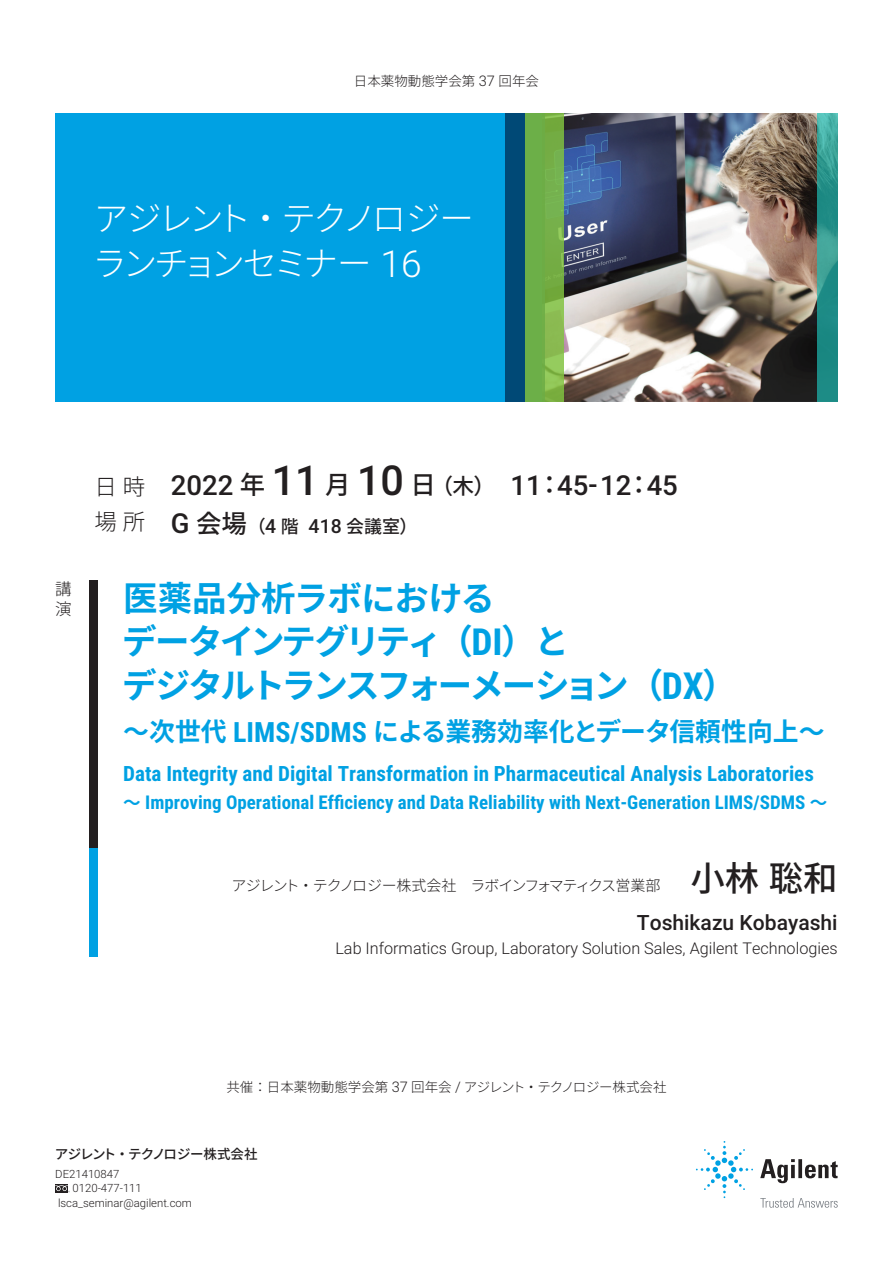
<style>
.page{position:relative;width:893px;height:1263px;background:#fff}
.page>*{position:absolute;margin:0;border:0;box-sizing:border-box;transform-origin:0 0}
.t1{font:700 34.5px/43.5px "Noto Sans CJ Kjp";letter-spacing:-.075em;color:#00a1e3}
.t2{font:300 34.5px/45px "Noto Sans CJ Kjp";letter-spacing:-.11em;color:#fff}
.t3{font:500 34.5px "Noto Sans CJ Kjp";color:#231f20}
.t4{font:500 27.6px "Roboto";color:#231f20}
.t5{font:700 25.8px "Noto Sans CJ Kjp";color:#00a1e3}
.t6{font:700 21px "Roboto Condensed";color:#00a1e3}
.t7{font:500 21px "Roboto";color:#231f20}
.t8{font:700 18.9px "Roboto Condensed";color:#00a1e3}
.t9{font:500 18px "Noto Sans CJ Kjp";color:#231f20}
.t10{font:300 16.5px/19.8px "Noto Sans CJ Kjp";color:#231f20}
.t11{font:300 16.2px "Roboto";color:#231f20}
.t12{font:300 15px "Noto Sans CJ Kjp";letter-spacing:-.085em;color:#231f20}
.t13{font:300 13.5px "Noto Sans CJ Kjp";color:#231f20}
.t14{font:500 13.5px "Noto Sans CJ Kjp";letter-spacing:-.03em;color:#231f20}
.t15{font:300 11.4px "Roboto";color:#231f20}
.s1{font-family:"Roboto";font-size:14.55px}
.s2{font-family:"Roboto";font-size:37.2px}
.s3{font-family:"Noto Sans CJ Kjp";font-weight:300;font-size:22.5px}
.s4{font-family:"Noto Sans CJ Kjp";font-size:25.5px}
.s5{font-size:41.25px}
.s6{font-family:"Noto Sans CJ Kjp";font-size:21.6px}
.s7{font-weight:300;font-size:22.5px}
.s8{font-family:"Roboto";font-size:27.6px}
.s9{font-size:25.5px}
.s10{font-family:"Roboto";font-size:19.5px}
.s11{font-family:"Roboto Condensed";font-size:37.2px}
.s12{font-family:"Roboto Condensed";font-size:27.9px}
.s13{font-family:"Noto Sans CJ Kjp";font-size:17.55px}
</style>
<div class="page">
<img style="left:564px;top:114px;width:253px;height:288px">
<div style="left:55px;top:114px;width:486px;height:288px;background:#00a1e3"></div>
<svg style="left:817px;top:114px;width:21px;height:288px;background:#2a958d"></svg>
<div style="left:505px;top:114px;width:39px;height:288px;background:#004976"></div>
<svg style="left:525px;top:114px;width:39px;height:288px;background:#74b149"></svg>
<div style="left:89px;top:580px;width:9px;height:268px;background:#231f20"></div>
<div style="left:89px;top:848px;width:9px;height:108px;background:#00a1e3"></div>
<svg style="left:760px;top:1159px;width:78px;height:24px"></svg>
<svg style="left:696px;top:1141px;width:57px;height:57px"></svg>
<svg style="left:760px;top:1198px;width:78px;height:10px"></svg>
<div style="left:55px;top:1184px;width:13px;height:8px;background:#231f20"></div>
<svg style="left:55px;top:1185px;width:15px;height:7px"></svg>
<p class="t13" style="left:354px;top:73px;width:187px">日本薬物動態学会第 <span class="s1">37</span> 回年会</p>
<h1 class="t2" style="left:92px;top:196px;width:383px">アジレント・テクノロジーランチョンセミナー <span class="s2">16</span></h1>
<h2 class="t4" style="left:94px;top:466px;width:585px"><span class="s3">日時</span> 2022 <span class="s4">年</span> <span class="s5">11</span> <span class="s4">月</span> <span class="s5">10</span> <span class="s4">日</span><span class="s6">（木）</span> 11<span class="s4">：</span>45-12<span class="s4">：</span>45</h2>
<p class="t9" style="left:94px;top:516px;width:325px"><span class="s7">場所</span> <span class="s8">G</span> <span class="s9">会場</span>（<span class="s10">4</span> 階 <span class="s10">418</span> 会議室）</p>
<p class="t10" style="left:55px;top:579px;width:17px">講演</p>
<h1 class="t1" style="left:122px;top:577px;width:616px">医薬品分析ラボにおける<br>データインテグリティ（<span class="s11">DI</span>）と<br>デジタルトランスフォーメーション（<span class="s11">DX</span>）</h1>
<h3 class="t5" style="left:123px;top:717px;width:703px">～次世代 <span class="s12">LIMS/SDMS</span> による業務効率化とデータ信頼性向上～</h3>
<p class="t6" style="left:123px;top:758px;width:692px">Data Integrity and Digital Transformation in Pharmaceutical Analysis Laboratories</p>
<p class="t8" style="left:123px;top:789px;width:705px"><span class="s13">～</span> Improving Operational Efficiency and Data Reliability with Next-Generation LIMS/SDMS <span class="s13">～</span></p>
<h1 class="t3" style="left:690px;top:859px;width:149px">小林聡和</h1>
<p class="t7" style="left:637px;top:908px;width:202px">Toshikazu Kobayashi</p>
<p class="t11" style="left:335px;top:937px;width:504px">Lab Informatics Group, Laboratory Solution Sales, Agilent Technologies</p>
<p class="t12" style="left:231px;top:877px;width:461px">アジレント・テクノロジー株式会社　ラボインフォマティクス営業部　　</p>
<p class="t13" style="left:226px;top:1079px;width:442px">共催：日本薬物動態学会第 <span class="s1">37</span> 回年会 <span class="s1">/</span> アジレント・テクノロジー株式会社</p>
<p class="t14" style="left:55px;top:1146px;width:204px">アジレント・テクノロジー株式会社</p>
<p class="t15" style="left:55px;top:1166px;width:66px">DE21410847</p>
<p class="t15" style="left:73px;top:1180px;width:71px">0120-477-111</p>
<p class="t15" style="left:58px;top:1194px;width:135px">lsca_seminar@agilent.com</p>
</div>
